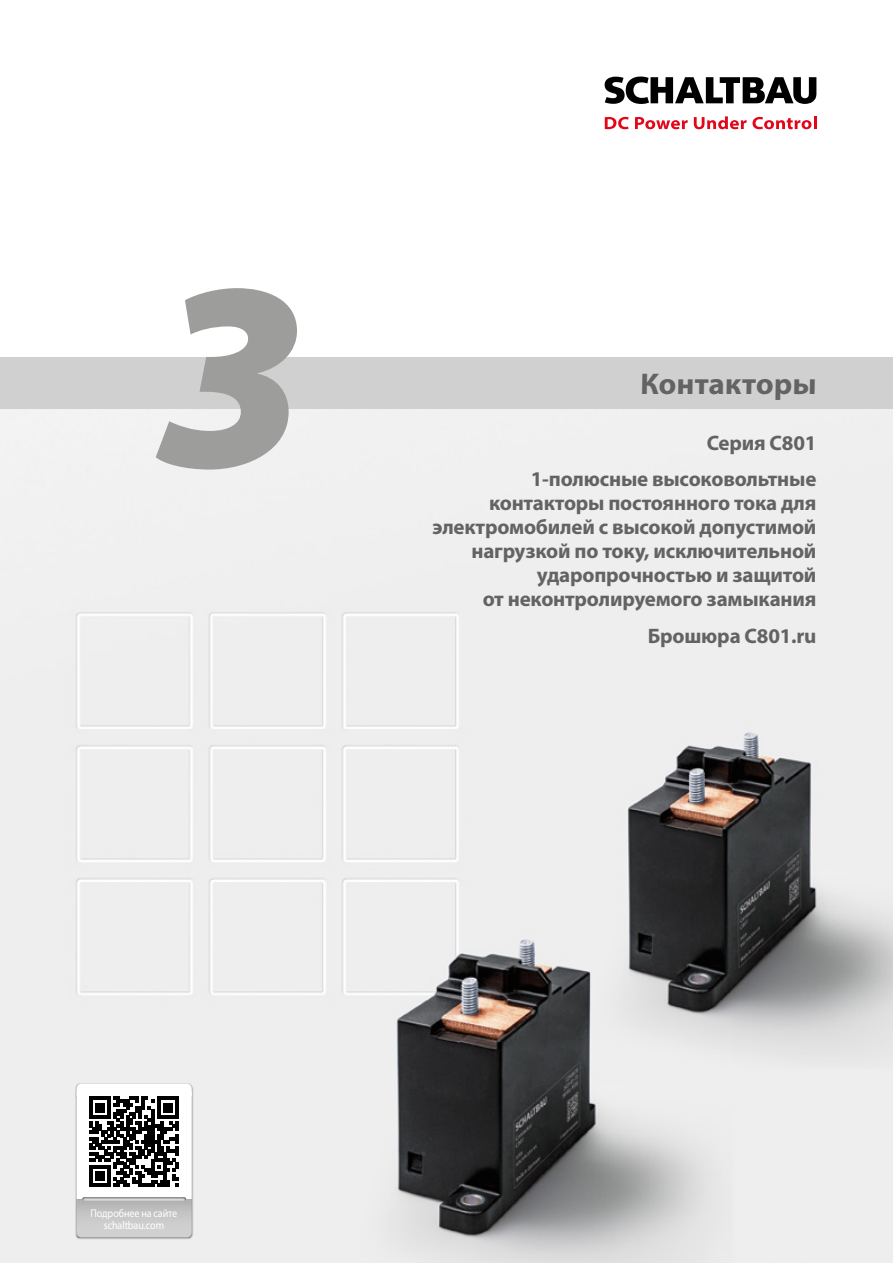
<style>
.page{position:relative;width:893px;height:1263px;background:#fff}
.page>*{position:absolute;margin:0;border:0;box-sizing:border-box;transform-origin:0 0}
.t1{font:italic 900 270px "Myriad Pro";color:#9d9d9c}
.t2{font:700 30px "Myriad Pro";color:#646363}
.t3{font:700 21px/24px "Myriad Pro";letter-spacing:-.01em;color:#646363;text-align:right}
.t4{font:11.25px/12px "Myriad Pro";letter-spacing:-.01em;color:#fff;text-align:center;scale:.9 1}
</style>
<div class="page">
<img style="left:0;top:408px;width:893px;height:855px">
<div style="left:0;top:357px;width:893px;height:51px;background:#d0d0d0"></div>
<svg style="left:605px;top:117px;width:24px;height:12px"></svg>
<svg style="left:635px;top:117px;width:53px;height:12px"></svg>
<svg style="left:694px;top:116px;width:122px;height:13px"></svg>
<svg style="left:605px;top:77px;width:211px;height:27px"></svg>
<div style="left:75px;top:1082px;width:118px;height:158px;background:#000;opacity:.65"></div>
<div style="left:77px;top:1084px;width:115px;height:15px;background:#fff;border-radius:5px"></div>
<svg style="left:77px;top:1091px;width:115px;height:146px"></svg>
<h1 class="t1" style="left:154px;top:196px;width:153px">3</h1>
<h2 class="t2" style="left:640px;top:364px;width:179px">Контакторы</h2>
<p class="t3" style="left:531px;top:423px;width:287px;line-height:36.8px">Серия С801<br>1-полюсные высоковольтные</p>
<p class="t3" style="left:432px;top:490px;width:386px">контакторы постоянного тока для электромобилей с высокой допустимой нагрузкой по току, исключительной ударопрочностью и защитой<br>от неконтролируемого замыкания</p>
<p class="t3" style="left:648px;top:623px;width:170px">Брошюра С801.ru</p>
<p class="t4" style="left:91px;top:1207px;width:98px">Подробнее на сайте schaltbau.com</p>
</div>
